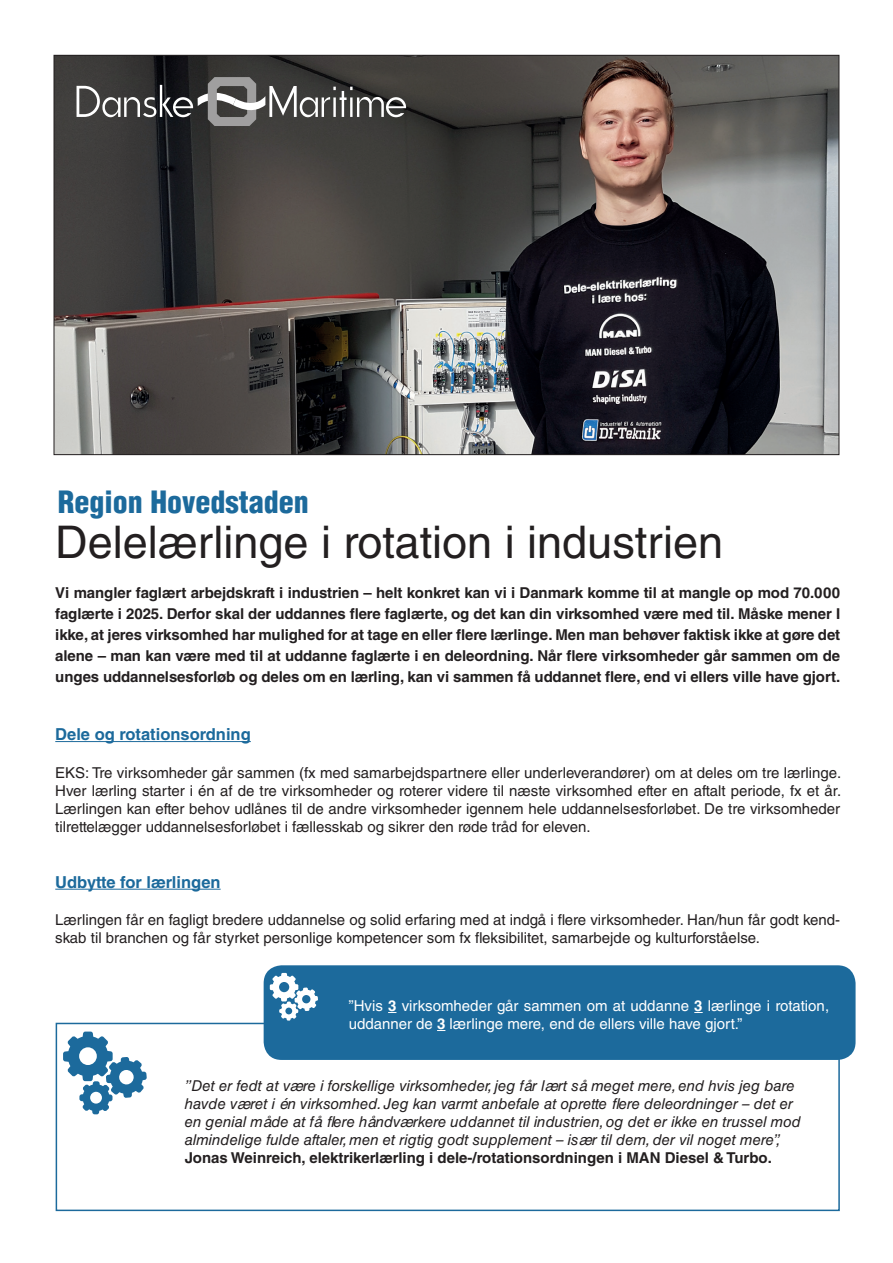
<style>
.page{position:relative;width:893px;height:1263px;background:#fff}
.page>*{position:absolute;margin:0;border:0;box-sizing:border-box;transform-origin:0 0}
.t1{font:45px "Helvetica LT Std";color:#231f20}
.t2{font:900 condensed 30px "Helvetica LT Std";color:#1c6a9c}
.t3{font:700 16.5px "Helvetica LT Std";color:#1c6a9c}
.t4{font:15px/18px "Helvetica LT Std";color:#231f20;text-align:justify}
.t5{font:700 15px/21px "Helvetica LT Std";letter-spacing:-.005em;color:#231f20;text-align:justify}
.t6{font:italic 15px/18px "Helvetica LT Std";color:#231f20}
.t7{font:15px/18px "Helvetica LT Std";color:#fff}
.s1{font-weight:700}
</style>
<div class="page">
<img style="left:56px;top:57px;width:781px;height:396px">
<hr style="left:55px;top:741px;width:196px;height:1px;background:#1c6a9c">
<hr style="left:55px;top:889px;width:166px;height:1px;background:#1c6a9c">
<svg style="left:63px;top:1031px;width:84px;height:83px"></svg>
<div style="left:56px;top:1023px;width:784px;height:188px;border:2px solid #1c6a9c"></div>
<div style="left:264px;top:965px;width:591px;height:95px;background:#1c6a9c;border-radius:18px"></div>
<svg style="left:270px;top:973px;width:48px;height:47px"></svg>
<svg style="left:77px;top:77px;width:329px;height:49px;background:#5a5a59"></svg>
<h2 class="t2" style="left:58px;top:483px;width:252px">Region Hovedstaden</h2>
<h1 class="t1" style="left:55px;top:516px;width:669px">Delelærlinge i rotation i industrien</h1>
<p class="t5" style="left:55px;top:582px;width:786px">Vi mangler faglært arbejdskraft i industrien – helt konkret kan vi i Danmark komme til at mangle op mod 70.000 faglærte i 2025. Derfor skal der uddannes flere faglærte, og det kan din virksomhed være med til. Måske mener I ikke, at jeres virksomhed har mulighed for at tage en eller flere lærlinge. Men man behøver faktisk ikke at gøre det alene – man kan være med til at uddanne faglærte i en deleordning. Når flere virksomheder går sammen om de unges uddannelsesforløb og deles om en lærling, kan vi sammen få uddannet flere, end vi ellers ville have gjort.</p>
<p class="t3" style="left:55px;top:724px;width:197px">Dele og rotationsordning</p>
<p class="t4" style="left:55px;top:763px;width:787px">EKS: Tre virksomheder går sammen (fx med samarbejdspartnere eller underleverandører) om at deles om tre lærlinge.<br>Hver lærling starter i én af de tre virksomheder og roterer videre til næste virksomhed efter en aftalt periode, fx et år.<br>Lærlingen kan efter behov udlånes til de andre virksomheder igennem hele uddannelsesforløbet. De tre virksomheder tilrettelægger uddannelsesforløbet i fællesskab og sikrer den røde tråd for eleven.</p>
<p class="t3" style="left:55px;top:872px;width:167px">Udbytte for lærlingen</p>
<p class="t4" style="left:55px;top:911px;width:786px">Lærlingen får en fagligt bredere uddannelse og solid erfaring med at indgå i flere virksomheder. Han/hun får godt kend&shy;skab til branchen og får styrket personlige kompetencer som fx fleksibilitet, samarbejde og kulturforståelse.</p>
<p class="t7" style="left:349px;top:997px;width:482px">”Hvis <span class="s1">3</span> virksomheder går sammen om at uddanne <span class="s1">3</span> lærlinge i rotation, uddanner de <span class="s1">3</span> lærlinge mere, end de ellers ville have gjort.”</p>
<p class="t6" style="left:185px;top:1076px;width:618px">”Det er fedt at være i forskellige virksomheder, jeg får lært så meget mere, end hvis jeg bare havde været i én virksomhed. Jeg kan varmt anbefale at oprette flere deleordninger – det er en genial måde at få flere håndværkere uddannet til industrien, og det er ikke en trussel mod almindelige fulde aftaler, men et rigtig godt supplement – især til dem, der vil noget mere”,</p>
<p class="t5" style="left:185px;top:1147px;width:589px">Jonas Weinreich, elektrikerlærling i dele-/rotationsordningen i MAN Diesel &amp; Turbo.</p>
</div>
